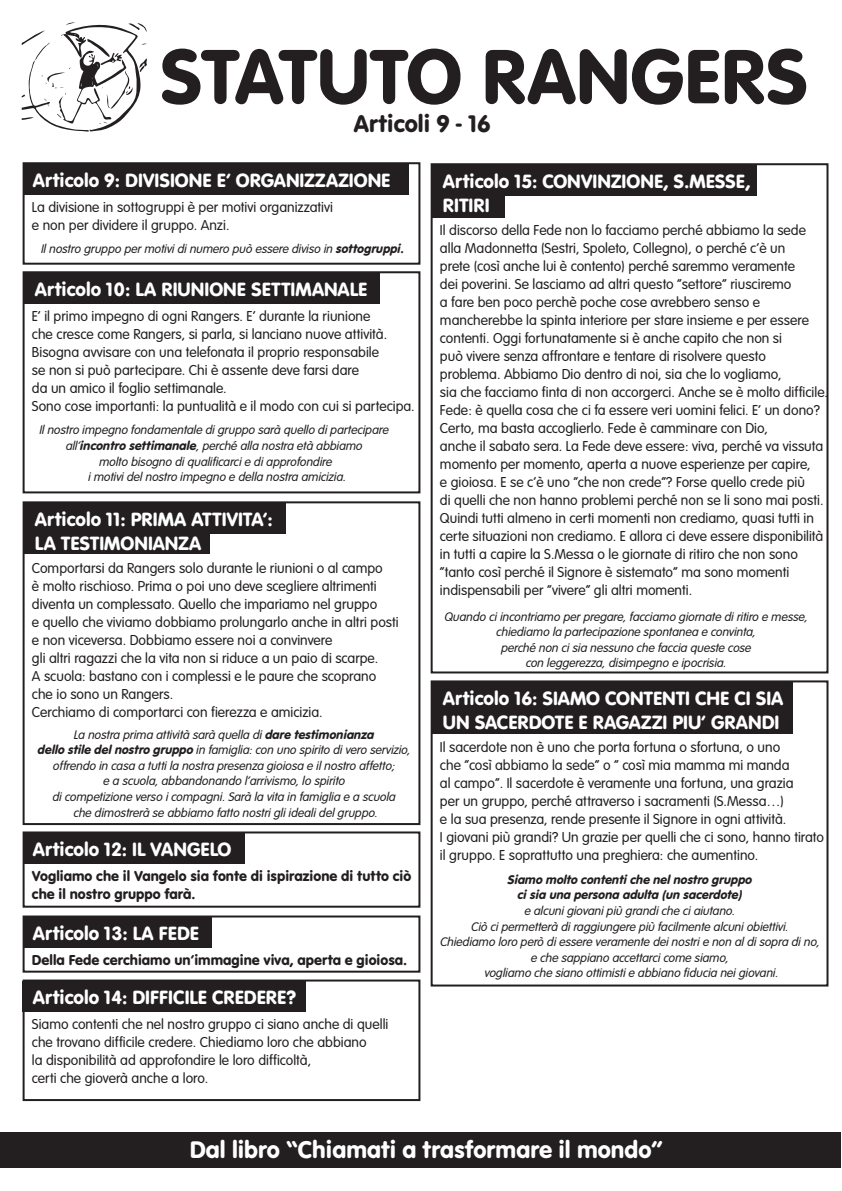
<style>
.page{position:relative;width:842px;height:1191px;background:#fff}
.page>*{position:absolute;margin:0;border:0;box-sizing:border-box;transform-origin:0 0}
.t1{font:80px "VAG Rundschrift D";letter-spacing:-.005em;color:#231f20}
.t2{font:25px "VAG Rundschrift D";color:#fff}
.t3{font:25px "VAG Rundschrift D";color:#231f20}
.t4{font:20px/24px "VAG Rundschrift D";color:#fff}
.t5{font:300 15px/18px "VAG Rundschrift D";color:#231f20}
.t6{font:15px/18px "VAG Rundschrift D";color:#231f20}
.t7{font:italic 300 13px/15.6px "VAG Rundschrift D";color:#231f20;text-align:center}
.t8{font:italic 13px/15.6px "VAG Rundschrift D";color:#231f20;text-align:center}
.s1{font-weight:400}
</style>
<div class="page">
<svg style="left:22px;top:22px;width:125px;height:110px"></svg>
<div style="left:23px;top:162px;width:397px;height:103px;border:2px solid #231f20"></div>
<div style="left:23px;top:271px;width:397px;height:222px;border:2px solid #231f20"></div>
<div style="left:23px;top:501px;width:397px;height:324px;border:2px solid #231f20"></div>
<div style="left:23px;top:831px;width:397px;height:76px;border:2px solid #231f20"></div>
<div style="left:23px;top:915px;width:397px;height:57px;border:2px solid #231f20"></div>
<div style="left:0;top:1132px;width:841px;height:35px;background:#231f20"></div>
<div style="left:23px;top:979px;width:397px;height:122px;border:2px solid #231f20"></div>
<div style="left:431px;top:163px;width:397px;height:510px;border:2px solid #231f20"></div>
<div style="left:431px;top:680px;width:397px;height:306px;border:2px solid #231f20"></div>
<div style="left:24px;top:164px;width:385px;height:31px;background:#231f20"></div>
<div style="left:25px;top:273px;width:355px;height:31px;background:#231f20"></div>
<div style="left:24px;top:503px;width:262px;height:31px;background:#231f20"></div>
<div style="left:24px;top:529px;width:186px;height:25px;background:#231f20"></div>
<div style="left:24px;top:833px;width:221px;height:31px;background:#231f20"></div>
<div style="left:24px;top:917px;width:188px;height:31px;background:#231f20"></div>
<div style="left:23px;top:981px;width:283px;height:31px;background:#231f20"></div>
<div style="left:431px;top:165px;width:325px;height:31px;background:#231f20"></div>
<div style="left:431px;top:195px;width:73px;height:22px;background:#231f20"></div>
<div style="left:433px;top:682px;width:360px;height:52px;background:#231f20"></div>
<h1 class="t1" style="left:160px;top:29px;width:650px">STATUTO RANGERS</h1>
<h2 class="t3" style="left:354px;top:108px;width:138px">Articoli 9 - 16</h2>
<h3 class="t4" style="left:33px;top:168px;width:359px">Articolo 9: DIVISIONE E’ ORGANIZZAZIONE</h3>
<p class="t5" style="left:32px;top:198px;width:303px">La divisione in sottogruppi è per motivi organizzativi e non per dividere il gruppo. Anzi.</p>
<p class="t7" style="left:41px;top:241px;width:364px">Il nostro gruppo per motivi di numero può essere diviso in <span class="s1">sottogruppi.</span></p>
<h3 class="t4" style="left:35px;top:277px;width:334px">Articolo 10: LA RIUNIONE SETTIMANALE</h3>
<p class="t5" style="left:32px;top:307px;width:384px">E’ il primo impegno di ogni Rangers. E’ durante la riunione<br>che cresce come Rangers, si parla, si lanciano nuove attività.<br>Bisogna avvisare con una telefonata il proprio responsabile<br>se non si può partecipare. Chi è assente deve farsi dare<br>da un amico il foglio settimanale.<br>Sono cose importanti: la puntualità e il modo con cui si partecipa.</p>
<p class="t7" style="left:40px;top:422px;width:351px">Il nostro impegno fondamentale di gruppo sarà quello di partecipare all’<span class="s1">incontro settimanale</span>, perché alla nostra età abbiamo<br>molto bisogno di qualificarci e di approfondire<br>i motivi del nostro impegno e della nostra amicizia.</p>
<h3 class="t4" style="left:35px;top:507px;width:239px">Articolo 11: PRIMA ATTIVITA’:<br>LA TESTIMONIANZA</h3>
<p class="t5" style="left:32px;top:559px;width:368px">Comportarsi da Rangers solo durante le riunioni o al campo<br>è molto rischioso. Prima o poi uno deve scegliere altrimenti diventa un complessato. Quello che impariamo nel gruppo<br>e quello che viviamo dobbiamo prolungarlo anche in altri posti e non viceversa. Dobbiamo essere noi a convinvere<br>gli altri ragazzi che la vita non si riduce a un paio di scarpe.<br>A scuola: bastano con i complessi e le paure che scoprano che io sono un Rangers.<br>Cerchiamo di comportarci con fierezza e amicizia.</p>
<p class="t7" style="left:38px;top:726px;width:375px">La nostra prima attività sarà quella di <span class="s1">dare testimonianza<br>dello stile del nostro gruppo</span> in famiglia: con uno spirito di vero servizio, offrendo in casa a tutti la nostra presenza gioiosa e il nostro affetto;<br>e a scuola, abbandonando l’arrivismo, lo spirito<br>di competizione verso i compagni. Sarà la vita in famiglia e a scuola<br>che dimostrerà se abbiamo fatto nostri gli ideali del gruppo.</p>
<h3 class="t4" style="left:33px;top:837px;width:200px">Articolo 12: IL VANGELO</h3>
<p class="t6" style="left:32px;top:866px;width:381px">Vogliamo che il Vangelo sia fonte di ispirazione di tutto ciò che il nostro gruppo farà.</p>
<h3 class="t4" style="left:33px;top:921px;width:168px">Articolo 13: LA FEDE</h3>
<p class="t6" style="left:32px;top:950px;width:377px">Della Fede cerchiamo un’immagine viva, aperta e gioiosa.</p>
<h3 class="t4" style="left:33px;top:985px;width:265px">Articolo 14: DIFFICILE CREDERE?</h3>
<p class="t5" style="left:32px;top:1015px;width:358px">Siamo contenti che nel nostro gruppo ci siano anche di quelli che trovano difficile credere. Chiediamo loro che abbiano<br>la disponibilità ad approfondire le loro difficoltà,<br>certi che gioverà anche a loro.</p>
<h3 class="t4" style="left:443px;top:169px;width:309px">Articolo 15: CONVINZIONE, S.MESSE,<br>RITIRI</h3>
<p class="t5" style="left:440px;top:221px;width:390px">Il discorso della Fede non lo facciamo perché abbiamo la sede alla Madonnetta (Sestri, Spoleto, Collegno), o perché c’è un<br>prete (così anche lui è contento) perché saremmo veramente<br>dei poverini. Se lasciamo ad altri questo “settore” riusciremo<br>a fare ben poco perchè poche cose avrebbero senso e mancherebbe la spinta interiore per stare insieme e per essere contenti. Oggi fortunatamente si è anche capito che non si<br>può vivere senza affrontare e tentare di risolvere questo problema. Abbiamo Dio dentro di noi, sia che lo vogliamo,<br>sia che facciamo finta di non accorgerci. Anche se è molto difficile.<br>Fede: è quella cosa che ci fa essere veri uomini felici. E’ un dono?<br>Certo, ma basta accoglierlo. Fede è camminare con Dio,<br>anche il sabato sera. La Fede deve essere: viva, perché va vissuta momento per momento, aperta a nuove esperienze per capire,<br>e gioiosa. E se c’è uno “che non crede”? Forse quello crede più<br>di quelli che non hanno problemi perché non se li sono mai posti.<br>Quindi tutti almeno in certi momenti non crediamo, quasi tutti in certe situazioni non crediamo. E allora ci deve essere disponibilità in tutti a capire la S.Messa o le giornate di ritiro che non sono “tanto così perché il Signore è sistemato” ma sono momenti indispensabili per “vivere” gli altri momenti.</p>
<p class="t7" style="left:445px;top:608px;width:365px">Quando ci incontriamo per pregare, facciamo giornate di ritiro e messe, chiediamo la partecipazione spontanea e convinta,<br>perché non ci sia nessuno che faccia queste cose<br>con leggerezza, disimpegno e ipocrisia.</p>
<h3 class="t4" style="left:443px;top:686px;width:342px">Articolo 16: SIAMO CONTENTI CHE CI SIA<br>UN SACERDOTE E RAGAZZI PIU’ GRANDI</h3>
<p class="t5" style="left:440px;top:738px;width:386px">Il sacerdote non è uno che porta fortuna o sfortuna, o uno<br>che “così abbiamo la sede” o “ così mia mamma mi manda<br>al campo”. Il sacerdote è veramente una fortuna, una grazia<br>per un gruppo, perché attraverso i sacramenti (S.Messa…)<br>e la sua presenza, rende presente il Signore in ogni attività.<br>I giovani più grandi? Un grazie per quelli che ci sono, hanno tirato il gruppo. E soprattutto una preghiera: che aumentino.</p>
<p class="t8" style="left:508px;top:871px;width:246px">Siamo molto contenti che nel nostro gruppo ci sia una persona adulta (un sacerdote)</p>
<p class="t7" style="left:440px;top:902px;width:381px">e alcuni giovani più grandi che ci aiutano.<br>Ciò ci permetterà di raggiungere più facilmente alcuni obiettivi.<br>Chiediamo loro però di essere veramente dei nostri e non al di sopra di no, e che sappiano accettarci come siamo,<br>vogliamo che siano ottimisti e abbiano fiducia nei giovani.</p>
<h2 class="t2" style="left:190px;top:1134px;width:475px">Dal libro “Chiamati a trasformare il mondo”</h2>
</div>
